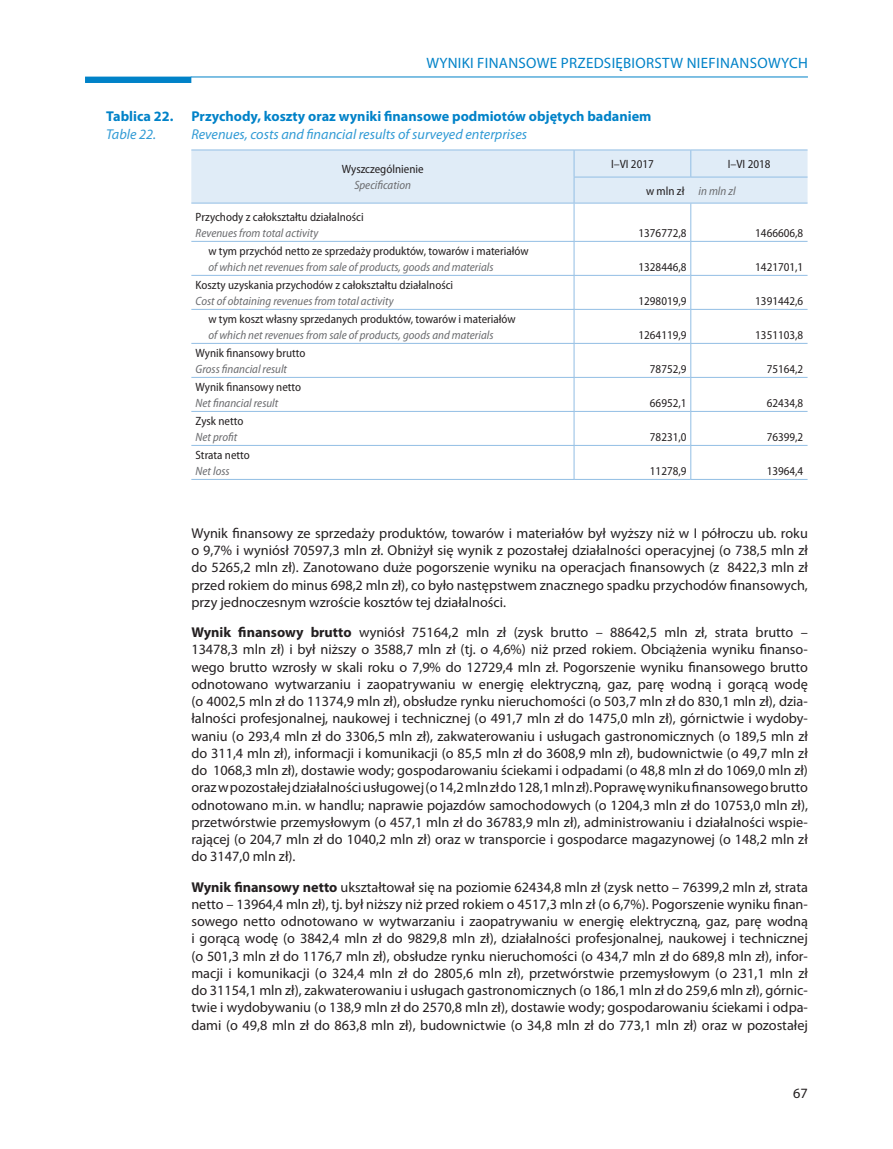
<style>
.page{position:relative;width:893px;height:1149px;background:#fff}
.page>*{position:absolute;margin:0;border:0;box-sizing:border-box;transform-origin:0 0}
.t1{font:15px "Myriad Pro";letter-spacing:.02em;color:#0082c8}
._1-tekst{font:14.25px/17.2px "Myriad Pro";color:#231f20;text-align:justify}
._3-pl_tytuł_tabl_wyk{font:700 14.25px "Myriad Pro";color:#0082c8}
._3-ang_tytuł_tabl_wy{font:italic 14.25px "Myriad Pro";color:#329bd5}
._4-pl_tablica{font:semi-condensed 12px "Myriad Pro";color:#231f20}
._4-ang_tablica{font:italic semi-condensed 12px "Myriad Pro";color:#6c6d70}
._4-tablica_dane{font:semi-condensed 12px "Myriad Pro";color:#231f20}
._4-pl_tablica-2{font:italic semi-condensed 12px "Myriad Pro";color:#6c6d70}
._4-ang_tablica-2{font:semi-condensed 12px "Myriad Pro";color:#231f20}
.s1{font-style:normal;color:#231f20}
.s2{font-weight:700}
</style>
<div class="page">
<div style="left:85px;top:77px;width:106px;height:6px;background:#0082c8"></div>
<hr style="left:191px;top:77px;width:617px;height:1px;background:#0082c8">
<hr style="left:191px;top:149px;width:383px;height:1px;background:#92bee4">
<hr style="left:574px;top:149px;width:117px;height:1px;background:#92bee4">
<hr style="left:691px;top:149px;width:116px;height:1px;background:#92bee4">
<div style="left:191px;top:150px;width:616px;height:53px;background:#e0ecf7"></div>
<hr style="left:691px;top:177px;width:116px;height:1px;background:#92bee4">
<hr style="left:191px;top:203px;width:383px;height:1px;background:#92bee4">
<hr style="left:574px;top:203px;width:117px;height:1px;background:#92bee4">
<hr style="left:574px;top:203px;width:1px;height:38px;background:#92bee4">
<hr style="left:691px;top:203px;width:116px;height:1px;background:#92bee4">
<hr style="left:690px;top:203px;width:1px;height:38px;background:#92bee4">
<hr style="left:191px;top:241px;width:383px;height:1px;background:#92bee4">
<hr style="left:574px;top:241px;width:117px;height:1px;background:#92bee4">
<hr style="left:574px;top:242px;width:1px;height:33px;background:#92bee4">
<hr style="left:691px;top:241px;width:116px;height:1px;background:#92bee4">
<hr style="left:690px;top:242px;width:1px;height:33px;background:#92bee4">
<hr style="left:191px;top:275px;width:383px;height:1px;background:#92bee4">
<hr style="left:574px;top:275px;width:117px;height:1px;background:#92bee4">
<hr style="left:574px;top:276px;width:1px;height:33px;background:#92bee4">
<hr style="left:691px;top:275px;width:116px;height:1px;background:#92bee4">
<hr style="left:690px;top:276px;width:1px;height:33px;background:#92bee4">
<hr style="left:191px;top:309px;width:383px;height:1px;background:#92bee4">
<hr style="left:574px;top:309px;width:117px;height:1px;background:#92bee4">
<hr style="left:574px;top:309px;width:1px;height:34px;background:#92bee4">
<hr style="left:691px;top:309px;width:116px;height:1px;background:#92bee4">
<hr style="left:690px;top:309px;width:1px;height:34px;background:#92bee4">
<hr style="left:191px;top:343px;width:383px;height:1px;background:#92bee4">
<hr style="left:574px;top:343px;width:117px;height:1px;background:#92bee4">
<hr style="left:574px;top:343px;width:1px;height:34px;background:#92bee4">
<hr style="left:691px;top:343px;width:116px;height:1px;background:#92bee4">
<hr style="left:690px;top:343px;width:1px;height:34px;background:#92bee4">
<hr style="left:191px;top:377px;width:383px;height:1px;background:#92bee4">
<hr style="left:574px;top:377px;width:117px;height:1px;background:#92bee4">
<hr style="left:574px;top:377px;width:1px;height:34px;background:#92bee4">
<hr style="left:691px;top:377px;width:116px;height:1px;background:#92bee4">
<hr style="left:690px;top:377px;width:1px;height:34px;background:#92bee4">
<hr style="left:191px;top:411px;width:383px;height:1px;background:#92bee4">
<hr style="left:574px;top:411px;width:117px;height:1px;background:#92bee4">
<hr style="left:574px;top:411px;width:1px;height:34px;background:#92bee4">
<hr style="left:691px;top:411px;width:116px;height:1px;background:#92bee4">
<hr style="left:690px;top:411px;width:1px;height:34px;background:#92bee4">
<hr style="left:191px;top:445px;width:383px;height:1px;background:#92bee4">
<hr style="left:574px;top:445px;width:117px;height:1px;background:#92bee4">
<hr style="left:574px;top:445px;width:1px;height:34px;background:#92bee4">
<hr style="left:691px;top:445px;width:116px;height:1px;background:#92bee4">
<hr style="left:690px;top:445px;width:1px;height:34px;background:#92bee4">
<hr style="left:191px;top:479px;width:383px;height:1px;background:#92bee4">
<hr style="left:574px;top:479px;width:117px;height:1px;background:#92bee4">
<hr style="left:691px;top:479px;width:116px;height:1px;background:#92bee4">
<p class="t1" style="left:426px;top:54px;width:383px">WYNIKI FINANSOWE PRZEDSIĘBIORSTW NIEFINANSOWYCH</p>
<p class="_3-pl_tytuł_tabl_wyk" style="left:106px;top:107px;width:69px">Tablica 22.</p>
<p class="_3-pl_tytuł_tabl_wyk" style="left:191px;top:107px;width:462px">Przychody, koszty oraz wyniki finansowe podmiotów objętych badaniem</p>
<p class="_3-ang_tytuł_tabl_wy" style="left:106px;top:126px;width:51px">Table 22.</p>
<p class="_3-ang_tytuł_tabl_wy" style="left:191px;top:126px;width:337px">Revenues, costs and financial results of surveyed enterprises</p>
<p class="_4-pl_tablica" style="left:342px;top:162px;width:83px">Wyszczególnienie</p>
<p class="_4-ang_tablica" style="left:354px;top:179px;width:58px">Specification</p>
<p class="_4-pl_tablica" style="left:611px;top:157px;width:44px">I–VI 2017</p>
<p class="_4-pl_tablica" style="left:728px;top:157px;width:44px">I–VI 2018</p>
<p class="_4-pl_tablica-2" style="left:646px;top:184px;width:91px"><span class="s1">w mln zł</span> in mln zl</p>
<p class="_4-pl_tablica" style="left:196px;top:210px;width:170px">Przychody z całokształtu działalności</p>
<p class="_4-ang_tablica" style="left:196px;top:226px;width:124px">Revenues from total activity</p>
<p class="_4-tablica_dane" style="left:638px;top:226px;width:50px">1376772,8</p>
<p class="_4-tablica_dane" style="left:755px;top:226px;width:50px">1466606,8</p>
<p class="_4-pl_tablica" style="left:208px;top:244px;width:322px">w tym przychód netto ze sprzedaży produktów, towarów i materiałów</p>
<p class="_4-ang_tablica" style="left:208px;top:260px;width:287px">of which net revenues from sale of products, goods and materials</p>
<p class="_4-tablica_dane" style="left:638px;top:260px;width:50px">1328446,8</p>
<p class="_4-tablica_dane" style="left:755px;top:260px;width:50px">1421701,1</p>
<p class="_4-pl_tablica" style="left:196px;top:278px;width:259px">Koszty uzyskania przychodów z całokształtu działalności</p>
<p class="_4-ang_tablica" style="left:196px;top:294px;width:200px">Cost of obtaining revenues from total activity</p>
<p class="_4-tablica_dane" style="left:638px;top:294px;width:50px">1298019,9</p>
<p class="_4-tablica_dane" style="left:755px;top:294px;width:50px">1391442,6</p>
<p class="_4-pl_tablica" style="left:208px;top:312px;width:309px">w tym koszt własny sprzedanych produktów, towarów i materiałów</p>
<p class="_4-ang_tablica" style="left:208px;top:328px;width:287px">of which net revenues from sale of products, goods and materials</p>
<p class="_4-tablica_dane" style="left:638px;top:328px;width:50px">1264119,9</p>
<p class="_4-tablica_dane" style="left:755px;top:328px;width:50px">1351103,8</p>
<p class="_4-pl_tablica" style="left:196px;top:346px;width:111px">Wynik finansowy brutto</p>
<p class="_4-ang_tablica" style="left:196px;top:362px;width:93px">Gross financial result</p>
<p class="_4-tablica_dane" style="left:650px;top:362px;width:38px">78752,9</p>
<p class="_4-tablica_dane" style="left:767px;top:362px;width:38px">75164,2</p>
<p class="_4-pl_tablica" style="left:196px;top:380px;width:107px">Wynik finansowy netto</p>
<p class="_4-ang_tablica" style="left:196px;top:396px;width:84px">Net financial result</p>
<p class="_4-tablica_dane" style="left:650px;top:396px;width:38px">66952,1</p>
<p class="_4-tablica_dane" style="left:767px;top:396px;width:38px">62434,8</p>
<p class="_4-pl_tablica" style="left:196px;top:414px;width:49px">Zysk netto</p>
<p class="_4-ang_tablica" style="left:196px;top:430px;width:43px">Net profit</p>
<p class="_4-tablica_dane" style="left:650px;top:430px;width:38px">78231,0</p>
<p class="_4-tablica_dane" style="left:767px;top:430px;width:38px">76399,2</p>
<p class="_4-ang_tablica-2" style="left:196px;top:448px;width:56px">Strata netto</p>
<p class="_4-ang_tablica" style="left:196px;top:464px;width:36px">Net loss</p>
<p class="_4-tablica_dane" style="left:650px;top:464px;width:38px">11278,9</p>
<p class="_4-tablica_dane" style="left:767px;top:464px;width:38px">13964,4</p>
<p class="_1-tekst" style="left:191px;top:524px;width:618px">Wynik finansowy ze sprzedaży produktów, towarów i materiałów był wyższy niż w I półroczu ub. roku o 9,7% i wyniósł 70597,3 mln zł. Obniżył się wynik z pozostałej działalności operacyjnej (o 738,5 mln zł do 5265,2 mln zł). Zanotowano duże pogorszenie wyniku na operacjach finansowych (z 8422,3 mln zł przed rokiem do minus 698,2 mln zł), co było następstwem znacznego spadku przychodów finansowych, przy jednoczesnym wzroście kosztów tej działalności.</p>
<p class="_1-tekst" style="left:191px;top:623px;width:618px"><span class="s2">Wynik finansowy brutto</span> wyniósł 75164,2 mln zł (zysk brutto – 88642,5 mln zł, strata brutto – 13478,3 mln zł) i był niższy o 3588,7 mln zł (tj. o 4,6%) niż przed rokiem. Obciążenia wyniku finanso&shy;wego brutto wzrosły w skali roku o 7,9% do 12729,4 mln zł. Pogorszenie wyniku finansowego brutto odnotowano wytwarzaniu i zaopatrywaniu w energię elektryczną, gaz, parę wodną i gorącą wodę (o 4002,5 mln zł do 11374,9 mln zł), obsłudze rynku nieruchomości (o 503,7 mln zł do 830,1 mln zł), dzia&shy;łalności profesjonalnej, naukowej i technicznej (o 491,7 mln zł do 1475,0 mln zł), górnictwie i wydoby&shy;waniu (o 293,4 mln zł do 3306,5 mln zł), zakwaterowaniu i usługach gastronomicznych (o 189,5 mln zł do 311,4 mln zł), informacji i komunikacji (o 85,5 mln zł do 3608,9 mln zł), budownictwie (o 49,7 mln zł do 1068,3 mln zł), dostawie wody; gospodarowaniu ściekami i odpadami (o 48,8 mln zł do 1069,0 mln zł) oraz w pozostałej działalności usługowej (o 14,2 mln zł do 128,1 mln zł). Poprawę wyniku finansowego brutto odnotowano m.in. w handlu; naprawie pojazdów samochodowych (o 1204,3 mln zł do 10753,0 mln zł), przetwórstwie przemysłowym (o 457,1 mln zł do 36783,9 mln zł), administrowaniu i działalności wspie&shy;rającej (o 204,7 mln zł do 1040,2 mln zł) oraz w transporcie i gospodarce magazynowej (o 148,2 mln zł do 3147,0 mln zł).</p>
<p class="_1-tekst" style="left:191px;top:877px;width:618px"><span class="s2">Wynik finansowy netto</span> ukształtował się na poziomie 62434,8 mln zł (zysk netto – 76399,2 mln zł, strata netto – 13964,4 mln zł), tj. był niższy niż przed rokiem o 4517,3 mln zł (o 6,7%). Pogorszenie wyniku finan&shy;sowego netto odnotowano w wytwarzaniu i zaopatrywaniu w energię elektryczną, gaz, parę wodną i gorącą wodę (o 3842,4 mln zł do 9829,8 mln zł), działalności profesjonalnej, naukowej i technicznej (o 501,3 mln zł do 1176,7 mln zł), obsłudze rynku nieruchomości (o 434,7 mln zł do 689,8 mln zł), infor&shy;macji i komunikacji (o 324,4 mln zł do 2805,6 mln zł), przetwórstwie przemysłowym (o 231,1 mln zł do 31154,1 mln zł), zakwaterowaniu i usługach gastronomicznych (o 186,1 mln zł do 259,6 mln zł), górnic&shy;twie i wydobywaniu (o 138,9 mln zł do 2570,8 mln zł), dostawie wody; gospodarowaniu ściekami i odpa&shy;dami (o 49,8 mln zł do 863,8 mln zł), budownictwie (o 34,8 mln zł do 773,1 mln zł) oraz w pozostałej</p>
<p class="_1-tekst" style="left:793px;top:1083px;width:16px">67</p>
</div>
